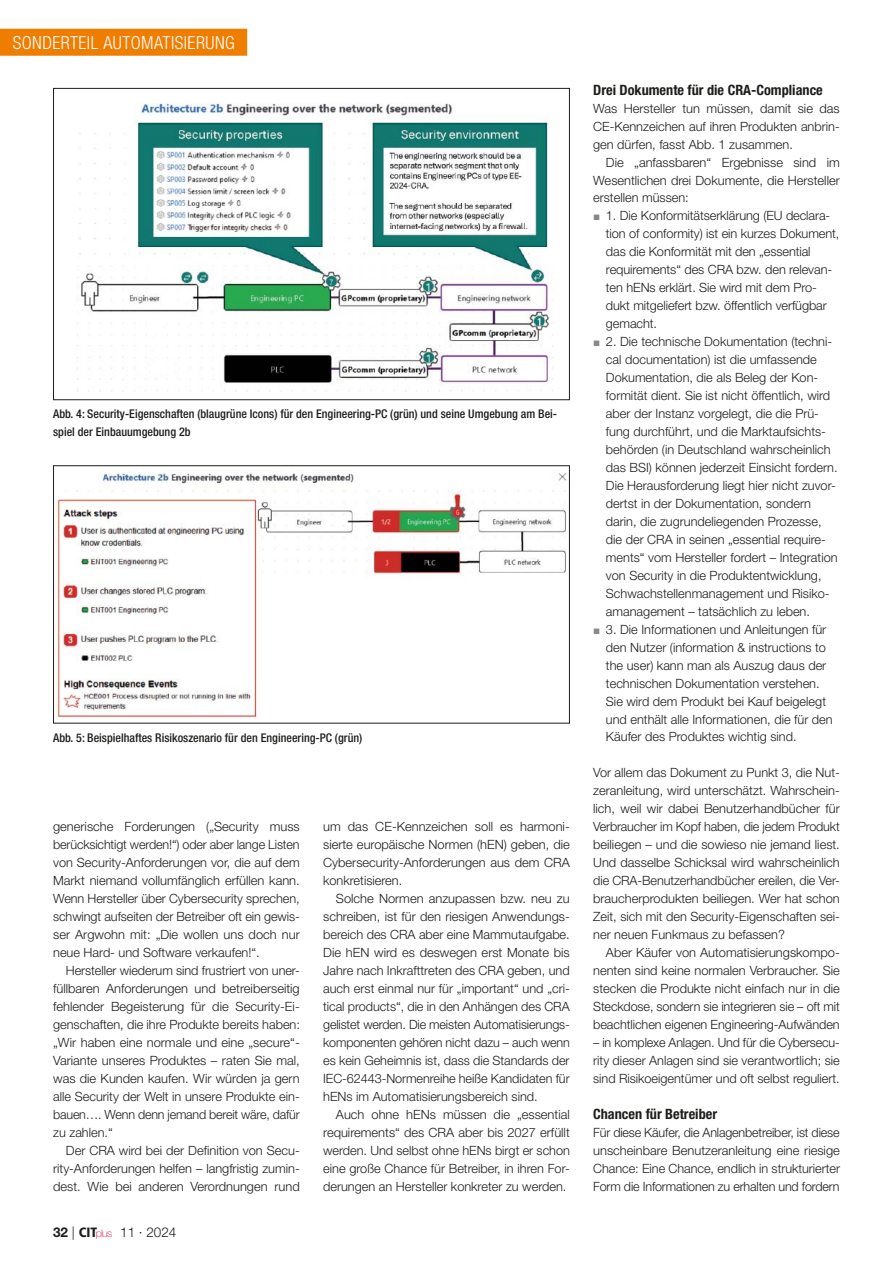
<style>
.page{position:relative;width:893px;height:1263px;background:#fff}
.page>*{position:absolute;margin:0;border:0;box-sizing:border-box;transform-origin:0 0}
.t1{font:300 condensed 18px "Helvetica Neue LT Std";letter-spacing:.025em;color:#fff}
.t2{font:700 condensed 14.25px "Helvetica Neue LT Std";color:#1d1d1b}
.t3{font:300 13.5px "Helvetica Neue LT Std";color:#1d1d1b}
.t4{font:300 12.75px/18px "Helvetica Neue LT Std";color:#1d1d1b;text-align:justify}
.t5{font:500 condensed 12px/18px "Helvetica Neue LT Std";color:#1d1d1b}
.s1{font-weight:700}
.s2{font-family:"Frutiger LT Std";font-weight:900;font-stretch:condensed}
.s3{font-weight:100;font-size:10.65px;color:#d4103e}
.s4{color:#878787}
</style>
<div class="page">
<img style="left:77px;top:102px;width:476px;height:290px">
<div style="left:53px;top:88px;width:517px;height:312px;border:1px solid #1d1d1b"></div>
<img style="left:56px;top:471px;width:511px;height:248px">
<div style="left:53px;top:465px;width:517px;height:258px;border:1px solid #1d1d1b"></div>
<div style="left:0;top:29px;width:247px;height:27px;background:#ef7d00"></div>
<h1 class="t1" style="left:13px;top:32px;width:224px">SONDERTEIL AUTOMATISIERUNG</h1>
<p class="t5" style="left:53px;top:405px;width:505px">Abb. 4: Security-Eigenschaften (blaugrüne Icons) für den Engineering-PC (grün) und seine Umgebung am Bei&shy;spiel der Einbauumgebung 2b</p>
<p class="t5" style="left:53px;top:728px;width:311px">Abb. 5: Beispielhaftes Risikoszenario für den Engineering-PC (grün)</p>
<p class="t4" style="left:53px;top:817px;width:248px">generische Forderungen („Security muss berücksichtigt werden!“) oder aber lange Listen von Security-Anforderungen vor, die auf dem Markt niemand vollumfänglich erfüllen kann.<br>Wenn Hersteller über Cybersecurity sprechen, schwingt aufseiten der Betreiber oft ein gewis&shy;ser Argwohn mit: „Die wollen uns doch nur neue Hard- und Software verkaufen!“.</p>
<p class="t4" style="left:53px;top:961px;width:248px;text-indent:13px">Hersteller wiederum sind frustriert von uner&shy;füllbaren Anforderungen und betreiberseitig fehlender Begeisterung für die Security-Ei&shy;genschaften, die ihre Produkte bereits haben: „Wir haben eine normale und eine „secure“- Variante unseres Produktes – raten Sie mal, was die Kunden kaufen. Wir würden ja gern alle Security der Welt in unsere Produkte ein&shy;bauen…. Wenn denn jemand bereit wäre, dafür zu zahlen.“</p>
<p class="t4" style="left:53px;top:1141px;width:248px;text-indent:13px">Der CRA wird bei der Definition von Secu&shy;rity-Anforderungen helfen – langfristig zumin&shy;dest. Wie bei anderen Verordnungen rund</p>
<p class="t3" style="left:53px;top:1224px;width:125px"><span class="s1">32</span> | <span class="s2">CIT</span><span class="s3">plus</span> 11 · 2024</p>
<p class="t4" style="left:323px;top:817px;width:248px">um das CE-Kennzeichen soll es harmoni&shy;sierte europäische Normen (hEN) geben, die Cybersecurity-Anforderungen aus dem CRA konkretisieren.</p>
<p class="t4" style="left:323px;top:889px;width:248px;text-indent:13px">Solche Normen anzupassen bzw. neu zu schreiben, ist für den riesigen Anwendungs&shy;bereich des CRA aber eine Mammutaufgabe.<br>Die hEN wird es deswegen erst Monate bis Jahre nach Inkrafttreten des CRA geben, und auch erst einmal nur für „important“ und „cri&shy;tical products“, die in den Anhängen des CRA gelistet werden. Die meisten Automatisierungs&shy;komponenten gehören nicht dazu – auch wenn es kein Geheimnis ist, dass die Standards der IEC-62443-Normenreihe heiße Kandidaten für hENs im Automatisierungsbereich sind.</p>
<p class="t4" style="left:323px;top:1105px;width:248px;text-indent:13px">Auch ohne hENs müssen die „essential requirements“ des CRA aber bis 2027 erfüllt werden. Und selbst ohne hENs birgt er schon eine große Chance für Betreiber, in ihren For&shy;derungen an Hersteller konkreter zu werden.</p>
<p class="t2" style="left:593px;top:81px;width:231px">Drei Dokumente für die CRA-Compliance</p>
<p class="t4" style="left:593px;top:99px;width:248px">Was Hersteller tun müssen, damit sie das CE-Kennzeichen auf ihren Produkten anbrin&shy;gen dürfen, fasst Abb. 1 zusammen.</p>
<p class="t4" style="left:593px;top:153px;width:248px;text-indent:13px">Die „anfassbaren“ Ergebnisse sind im Wesentlichen drei Dokumente, die Hersteller erstellen müssen:</p>
<p class="t4" style="left:606px;top:207px;width:235px;text-align:left;text-indent:-13px"><span class="s4">▪</span> 1. Die Konformitätserklärung (EU declara&shy;tion of conformity) ist ein kurzes Dokument, das die Konformität mit den „essential requirements“ des CRA bzw. den relevan&shy;ten hENs erklärt. Sie wird mit dem Pro&shy;dukt mitgeliefert bzw. öffentlich verfügbar gemacht.</p>
<p class="t4" style="left:606px;top:332px;width:233px;text-align:left;text-indent:-13px"><span class="s4">▪</span> 2. Die technische Dokumentation (techni&shy;cal documentation) ist die umfassende Dokumentation, die als Beleg der Kon&shy;formität dient. Sie ist nicht öffentlich, wird aber der Instanz vorgelegt, die die Prü&shy;fung durchführt, und die Marktaufsichts&shy;behörden (in Deutschland wahrscheinlich das BSI) können jederzeit Einsicht fordern.<br>Die Herausforderung liegt hier nicht zuvor&shy;dertst in der Dokumentation, sondern darin, die zugrundeliegenden Prozesse, die der CRA in seinen „essential require&shy;ments“ vom Hersteller fordert – Integration von Security in die Produktentwicklung, Schwachstellenmanagement und Risiko&shy;amanagement – tatsächlich zu leben.</p>
<p class="t4" style="left:606px;top:620px;width:228px;text-align:left;text-indent:-13px"><span class="s4">▪</span> 3. Die Informationen und Anleitungen für den Nutzer (information &amp; instructions to the user) kann man als Auszug daus der technischen Dokumentation verstehen.<br>Sie wird dem Produkt bei Kauf beigelegt und enthält alle Informationen, die für den Käufer des Produktes wichtig sind.</p>
<p class="t4" style="left:593px;top:764px;width:248px">Vor allem das Dokument zu Punkt 3, die Nut&shy;zeranleitung, wird unterschätzt. Wahrschein&shy;lich, weil wir dabei Benutzerhandbücher für Verbraucher im Kopf haben, die jedem Produkt beiliegen – und die sowieso nie jemand liest.<br>Und dasselbe Schicksal wird wahrscheinlich die CRA-Benutzerhandbücher ereilen, die Ver&shy;braucherprodukten beiliegen. Wer hat schon Zeit, sich mit den Security-Eigenschaften sei&shy;ner neuen Funkmaus zu befassen?</p>
<p class="t4" style="left:593px;top:943px;width:248px;text-indent:13px">Aber Käufer von Automatisierungskompo&shy;nenten sind keine normalen Verbraucher. Sie stecken die Produkte nicht einfach nur in die Steckdose, sondern sie integrieren sie – oft mit beachtlichen eigenen Engineering-Aufwänden</p>
<p class="t4" style="left:593px;top:1033px;width:248px">– in komplexe Anlagen. Und für die Cybersecu&shy;rity dieser Anlagen sind sie verantwortlich; sie sind Risikoeigentümer und oft selbst reguliert.</p>
<p class="t2" style="left:593px;top:1105px;width:125px">Chancen für Betreiber</p>
<p class="t4" style="left:593px;top:1123px;width:248px">Für diese Käufer, die Anlagenbetreiber, ist diese unscheinbare Benutzeranleitung eine riesige Chance: Eine Chance, endlich in strukturierter Form die Informationen zu erhalten und fordern</p>
</div>
